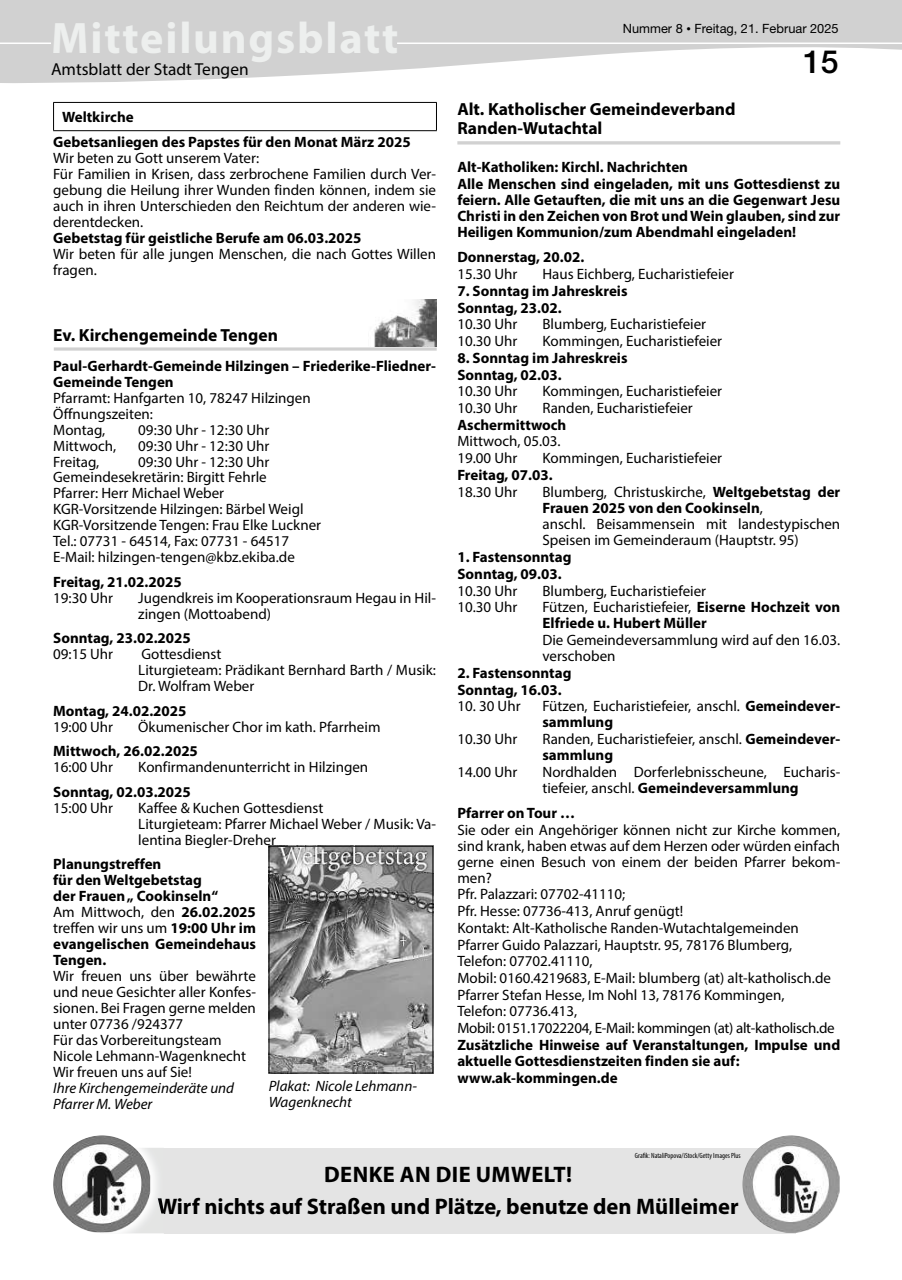
<style>
.page{position:relative;width:902px;height:1280px;background:#fff}
.page>*{position:absolute;margin:0;border:0;box-sizing:border-box;transform-origin:0 0}
.t1{font:700 44.25px "Myriad Pro";letter-spacing:.04em;color:#edefee}
.t2{font:500 31.95px "Helvetica Neue LT Pro";color:#000}
.t3{font:700 22.5px/31.2px "Myriad Pro";color:#000;text-align:center}
.t4{font:700 17.55px/19.2px "Myriad Pro";color:#000}
.t5{font:17.4px "Myriad Pro";color:#000}
.t6{font:15px/15.9px "Myriad Pro";color:#000}
.t7{font:700 15px/15.9px "Myriad Pro";color:#000}
.t8{font:italic 15px/15.9px "Myriad Pro";color:#000}
.t9{font:12.75px "Helvetica Neue LT Pro";color:#000}
.t10{font:condensed 7.5px "Myriad Pro";color:#000}
.s1{font-size:12.9px}
.s2{font-size:9px}
.s3{font-weight:400}
.s4{font-weight:700}
</style>
<div class="page">
<svg style="left:1px;top:0;width:900px;height:83px;fill:#d1d1d1"></svg>
<svg style="left:0;top:0;width:1px;height:83px"></svg>
<div style="left:53px;top:22px;width:344px;height:40px;background:#d1d1d1"></div>
<hr style="left:0;top:43px;width:51px;height:1px;background:#fff">
<hr style="left:397px;top:43px;width:504px;height:1px;background:#fff">
<hr style="left:53px;top:102px;width:384px;height:1px;background:#000">
<svg style="left:53px;top:103px;width:1px;height:27px"></svg>
<svg style="left:436px;top:103px;width:1px;height:27px"></svg>
<hr style="left:53px;top:130px;width:384px;height:1px;background:#000">
<hr style="left:54px;top:347px;width:382px;height:4px;background:#d8d8d8">
<img style="left:374px;top:300px;width:62px;height:47px">
<img style="left:271px;top:848px;width:160px;height:223px">
<div style="left:269px;top:846px;width:164px;height:227px;border:1px solid #000"></div>
<hr style="left:457px;top:141px;width:383px;height:4px;background:#dbdbdb">
<div style="left:100px;top:1148px;width:695px;height:85px;background:#e4e4e4"></div>
<img style="left:100px;top:1158px;width:58px;height:75px">
<img style="left:158px;top:1198px;width:6px;height:16px">
<img style="left:53px;top:1135px;width:97px;height:97px">
<img style="left:742px;top:1135px;width:97px;height:98px">
<h1 class="t1" style="left:51px;top:9px;width:349px">Mitteilungsblatt</h1>
<p class="t9" style="left:623px;top:20px;width:217px">Nummer <span class="s1">8</span> <span class="s2">•</span> Freitag, 21. Februar 2025</p>
<p class="t5" style="left:51px;top:59px;width:199px">Amtsblatt der Stadt Tengen</p>
<h2 class="t2" style="left:803px;top:43px;width:37px">15</h2>
<p class="t7" style="left:53px;top:104px;width:359px;line-height:24.9px;text-indent:9px">Weltkirche<br>Gebetsanliegen des Papstes für den Monat März 2025</p>
<p class="t6" style="left:53px;top:150px;width:384px">Wir beten zu Gott unserem Vater:<br>Für Familien in Krisen, dass zerbrochene Familien durch Ver&shy;gebung die Heilung ihrer Wunden finden können, indem sie auch in ihren Unterschieden den Reichtum der anderen wie&shy;derentdecken.</p>
<p class="t7" style="left:53px;top:229px;width:310px">Gebetstag für geistliche Berufe am 06.03.2025</p>
<p class="t6" style="left:53px;top:246px;width:384px">Wir beten für alle jungen Menschen, die nach Gottes Willen fragen.</p>
<p class="t4" style="left:53px;top:324px;width:226px">Ev. Kirchengemeinde Tengen</p>
<p class="t7" style="left:53px;top:357px;width:384px">Paul-Gerhardt-Gemeinde Hilzingen – Friederike-Fliedner-<br>Gemeinde Tengen</p>
<p class="t6" style="left:53px;top:389px;width:259px">Pfarramt: Hanfgarten 10, 78247 Hilzingen<br>Öffnungszeiten:<br>Montag,</p>
<p class="t6" style="left:138px;top:421px;width:132px">09:30 Uhr - 12:30 Uhr</p>
<p class="t6" style="left:53px;top:437px;width:65px">Mittwoch,</p>
<p class="t6" style="left:138px;top:437px;width:132px">09:30 Uhr - 12:30 Uhr</p>
<p class="t6" style="left:53px;top:453px;width:48px">Freitag,</p>
<p class="t6" style="left:53px;top:453px;width:269px;text-indent:85px">09:30 Uhr - 12:30 Uhr Gemeindesekretärin: Birgitt Fehrle<br>Pfarrer: Herr Michael Weber KGR-Vorsitzende Hilzingen: Bärbel Weigl KGR-Vorsitzende Tengen: Frau Elke Luckner Tel.: 07731 - 64514, Fax: 07731 - 64517<br>E-Mail: hilzingen-tengen@kbz.ekiba.de</p>
<p class="t7" style="left:53px;top:573px;width:130px">Freitag, 21.02.2025</p>
<p class="t6" style="left:53px;top:590px;width:61px">19:30 Uhr</p>
<p class="t6" style="left:138px;top:589px;width:299px">Jugendkreis im Kooperationsraum Hegau in Hil&shy;zingen (Mottoabend)</p>
<p class="t7" style="left:53px;top:630px;width:139px">Sonntag, 23.02.2025</p>
<p class="t6" style="left:53px;top:646px;width:62px">09:15 Uhr</p>
<p class="t6" style="left:138px;top:646px;width:299px">Gottesdienst<br>Liturgieteam: Prädikant Bernhard Barth / Musik:<br>Dr. Wolfram Weber</p>
<p class="t7" style="left:53px;top:702px;width:135px">Montag, 24.02.2025</p>
<p class="t6" style="left:53px;top:718px;width:62px">19:00 Uhr</p>
<p class="t6" style="left:138px;top:718px;width:244px">Ökumenischer Chor im kath. Pfarrheim</p>
<p class="t7" style="left:53px;top:743px;width:146px">Mittwoch, 26.02.2025</p>
<p class="t6" style="left:53px;top:759px;width:62px">16:00 Uhr</p>
<p class="t6" style="left:138px;top:759px;width:231px">Konfirmandenunterricht in Hilzingen</p>
<p class="t7" style="left:53px;top:783px;width:139px">Sonntag, 02.03.2025</p>
<p class="t6" style="left:53px;top:799px;width:62px">15:00 Uhr</p>
<p class="t6" style="left:138px;top:799px;width:299px">Kaffee &amp; Kuchen Gottesdienst<br>Liturgieteam: Pfarrer Michael Weber / Musik: Va&shy;lentina Biegler-Dreher</p>
<p class="t7" style="left:53px;top:855px;width:204px">Planungstreffen<br>für den Weltgebetstag<br>der Frauen„ Cookinseln“<br><span class="s3">Am Mittwoch, den</span> 26.02.2025 <span class="s3">treffen wir uns um</span> 19:00 Uhr im evangelischen Gemeindehaus<br>Tengen.</p>
<p class="t6" style="left:53px;top:968px;width:204px">Wir freuen uns über bewährte und neue Gesichter aller Konfes&shy;sionen. Bei Fragen gerne melden unter 07736 /924377<br>Für das Vorbereitungsteam<br>Nicole Lehmann-Wagenknecht<br>Wir freuen uns auf Sie!</p>
<p class="t8" style="left:53px;top:1079px;width:182px">Ihre Kirchengemeinderäte und<br>Pfarrer M. Weber</p>
<p class="t8" style="left:269px;top:1078px;width:150px">Plakat: Nicole Lehmann-<br>Wagenknecht</p>
<p class="t4" style="left:457px;top:99px;width:280px">Alt. Katholischer Gemeindeverband<br>Randen-Wutachtal</p>
<p class="t7" style="left:457px;top:159px;width:384px">Alt-Katholiken: Kirchl. Nachrichten<br>Alle Menschen sind eingeladen, mit uns Gottesdienst zu feiern. Alle Getauften, die mit uns an die Gegenwart Jesu Christi in den Zeichen von Brot und Wein glauben, sind zur Heiligen Kommunion/zum Abendmahl eingeladen!</p>
<p class="t7" style="left:457px;top:249px;width:128px">Donnerstag, 20.02.</p>
<p class="t6" style="left:457px;top:266px;width:61px">15.30 Uhr</p>
<p class="t6" style="left:542px;top:266px;width:193px">Haus Eichberg, Eucharistiefeier</p>
<p class="t7" style="left:457px;top:282px;width:172px;line-height:16.8px">7. Sonntag im Jahreskreis<br>Sonntag, 23.02.</p>
<p class="t6" style="left:457px;top:316px;width:61px">10.30 Uhr</p>
<p class="t6" style="left:542px;top:316px;width:165px">Blumberg, Eucharistiefeier</p>
<p class="t6" style="left:457px;top:333px;width:61px">10.30 Uhr</p>
<p class="t6" style="left:542px;top:333px;width:181px">Kommingen, Eucharistiefeier</p>
<p class="t7" style="left:457px;top:349px;width:172px;line-height:16.8px">8. Sonntag im Jahreskreis<br>Sonntag, 02.03.</p>
<p class="t6" style="left:457px;top:383px;width:61px">10.30 Uhr</p>
<p class="t6" style="left:542px;top:383px;width:181px">Kommingen, Eucharistiefeier</p>
<p class="t6" style="left:457px;top:400px;width:61px">10.30 Uhr</p>
<p class="t6" style="left:542px;top:400px;width:152px">Randen, Eucharistiefeier</p>
<p class="t7" style="left:457px;top:416px;width:110px">Aschermittwoch</p>
<p class="t6" style="left:457px;top:433px;width:105px;line-height:16.8px">Mittwoch, 05.03.<br>19.00 Uhr</p>
<p class="t6" style="left:542px;top:450px;width:181px">Kommingen, Eucharistiefeier</p>
<p class="t7" style="left:457px;top:466px;width:97px">Freitag, 07.03.</p>
<p class="t6" style="left:457px;top:483px;width:61px">18.30 Uhr</p>
<p class="t6" style="left:542px;top:483px;width:299px">Blumberg, Christuskirche, <span class="s4">Weltgebetstag der Frauen 2025 von den Cookinseln</span>,<br>anschl. Beisammensein mit landestypischen Speisen im Gemeinderaum (Hauptstr. 95)</p>
<p class="t7" style="left:457px;top:548px;width:115px;line-height:16.8px">1. Fastensonntag<br>Sonntag, 09.03.</p>
<p class="t6" style="left:457px;top:582px;width:61px">10.30 Uhr</p>
<p class="t6" style="left:542px;top:582px;width:165px">Blumberg, Eucharistiefeier</p>
<p class="t6" style="left:457px;top:599px;width:61px">10.30 Uhr</p>
<p class="t7" style="left:542px;top:599px;width:299px"><span class="s3">Fützen, Eucharistiefeier,</span> Eiserne Hochzeit von<br>Elfriede u. Hubert Müller</p>
<p class="t6" style="left:542px;top:632px;width:299px">Die Gemeindeversammlung wird auf den 16.03. verschoben</p>
<p class="t7" style="left:457px;top:664px;width:115px;line-height:16.8px">2. Fastensonntag<br>Sonntag, 16.03.</p>
<p class="t6" style="left:457px;top:698px;width:65px">10. 30 Uhr</p>
<p class="t6" style="left:542px;top:698px;width:299px">Fützen, Eucharistiefeier, anschl. <span class="s4">Gemeindever&shy;sammlung</span></p>
<p class="t6" style="left:457px;top:731px;width:61px">10.30 Uhr</p>
<p class="t6" style="left:542px;top:731px;width:299px">Randen, Eucharistiefeier, anschl. <span class="s4">Gemeindever&shy;sammlung</span></p>
<p class="t6" style="left:457px;top:763px;width:61px">14.00 Uhr</p>
<p class="t6" style="left:542px;top:763px;width:299px">Nordhalden Dorferlebnisscheune, Eucharis&shy;tiefeier, anschl. <span class="s4">Gemeindeversammlung</span></p>
<p class="t7" style="left:457px;top:804px;width:119px">Pfarrer on Tour …</p>
<p class="t6" style="left:457px;top:821px;width:384px;line-height:16.5px">Sie oder ein Angehöriger können nicht zur Kirche kommen, sind krank, haben etwas auf dem Herzen oder würden einfach gerne einen Besuch von einem der beiden Pfarrer bekom&shy;men?<br>Pfr. Palazzari: 07702-41110;<br>Pfr. Hesse: 07736-413, Anruf genügt!<br>Kontakt: Alt-Katholische Randen-Wutachtalgemeinden Pfarrer Guido Palazzari, Hauptstr. 95, 78176 Blumberg, Telefon: 07702.41110,<br>Mobil: 0160.4219683, E-Mail: blumberg (at) alt-katholisch.de Pfarrer Stefan Hesse, Im Nohl 13, 78176 Kommingen,<br>Telefon: 07736.413,<br>Mobil: 0151.17022204, E-Mail: kommingen (at) alt-katholisch.de</p>
<p class="t7" style="left:457px;top:1036px;width:384px;line-height:16.4px">Zusätzliche Hinweise auf Veranstaltungen, Impulse und aktuelle Gottesdienstzeiten finden sie auf: www.ak-kommingen.de</p>
<p class="t10" style="left:635px;top:1151px;width:107px">Grafik: NataliPopova/iStock/Getty Images Plus</p>
<h3 class="t3" style="left:157px;top:1158px;width:582px">DENKE AN DIE UMWELT!<br>Wirf nichts auf Straßen und Plätze, benutze den Mülleimer</h3>
</div>
